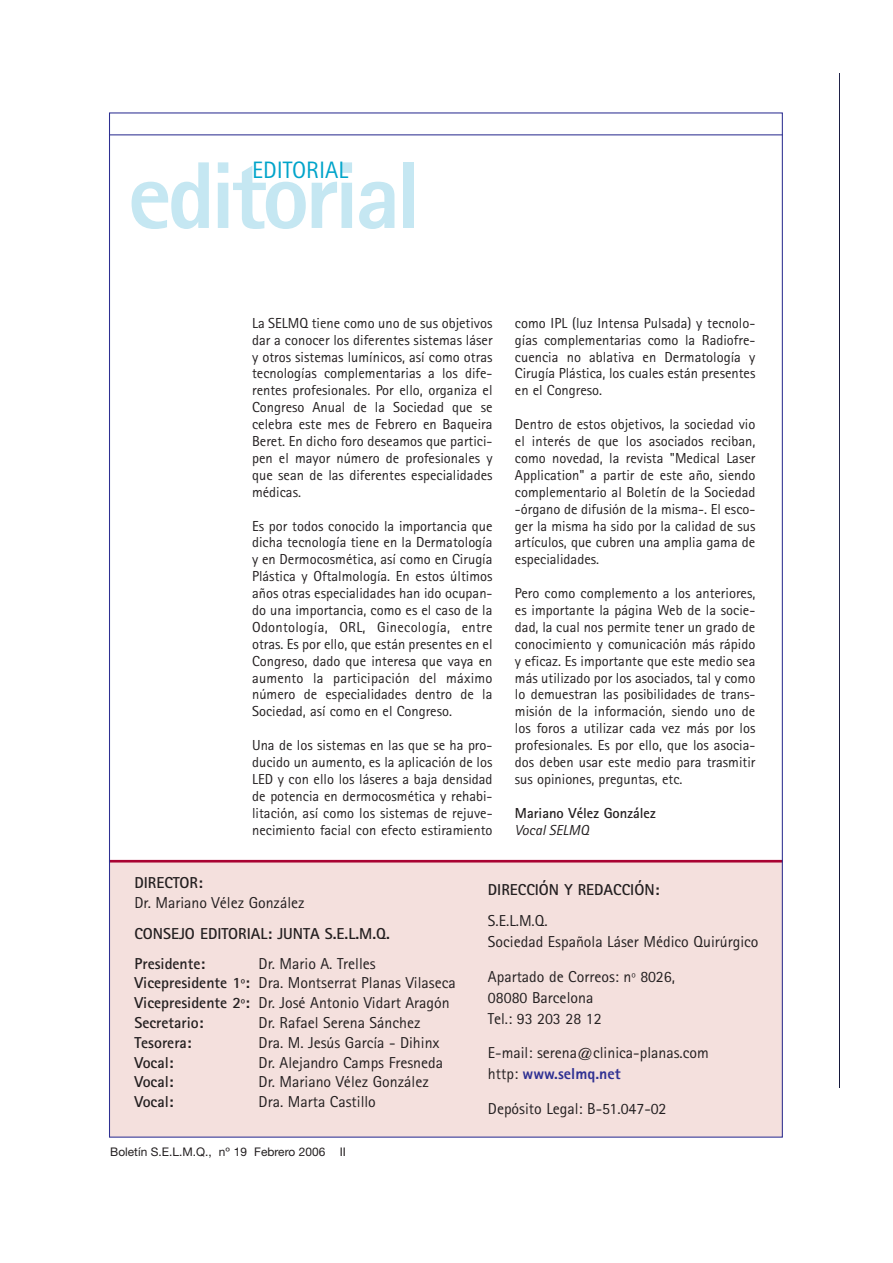
<style>
.page{position:relative;width:893px;height:1263px;background:#fff}
.page>*{position:absolute;margin:0;border:0;box-sizing:border-box;transform-origin:0 0}
.t1{font:800 95.1px "Rotis Sans Serif";letter-spacing:-.045em;color:#c5e7f2}
.t2{font:23.7px "Rotis Sans Serif";color:#00a4ca}
.t3{font:15.9px/21.1px "Rotis Sans Serif";color:#231f20}
.t4{font:700 15.9px/29.1px "Rotis Sans Serif";color:#231f20}
.t5{font:14.55px/17px "Rotis Sans Serif";color:#231f20;text-align:justify}
.t6{font:700 14.55px "Rotis Sans Serif";color:#231f20}
.t7{font:italic 14.55px "Rotis Sans Serif";color:#231f20}
.t8{font:11.85px "Helvetica Neue";color:#231f20}
.s1{font-weight:700}
.s2{font-weight:800;color:#2e3092}
</style>
<div class="page">
<div style="left:109px;top:863px;width:673px;height:274px;background:#f4e0dd"></div>
<hr style="left:109px;top:860px;width:673px;height:3px;background:#a90332">
<hr style="left:109px;top:134px;width:673px;height:1px;background:#2e3092">
<img style="left:839px;top:74px;width:1px;height:1013px">
<h2 class="t2" style="left:252px;top:162px;width:97px">EDITORIAL</h2>
<h1 class="t1" style="left:128px;top:164px;width:295px">editorial</h1>
<p class="t5" style="left:252px;top:316px;width:242px">La SELMQ tiene como uno de sus objetivos dar a conocer los diferentes sistemas láser y otros sistemas lumínicos, así como otras tecnologías complementarias a los dife&shy;rentes profesionales. Por ello, organiza el Congreso Anual de la Sociedad que se celebra este mes de Febrero en Baqueira Beret. En dicho foro deseamos que partici&shy;pen el mayor número de profesionales y que sean de las diferentes especialidades médicas.</p>
<p class="t5" style="left:252px;top:519px;width:242px">Es por todos conocido la importancia que dicha tecnología tiene en la Dermatología y en Dermocosmética, así como en Cirugía Plástica y Oftalmología. En estos últimos años otras especialidades han ido ocupan&shy;do una importancia, como es el caso de la Odontología, ORL, Ginecología, entre otras. Es por ello, que están presentes en el Congreso, dado que interesa que vaya en aumento la participación del máximo número de especialidades dentro de la Sociedad, así como en el Congreso.</p>
<p class="t5" style="left:252px;top:739px;width:242px">Una de los sistemas en las que se ha pro&shy;ducido un aumento, es la aplicación de los LED y con ello los láseres a baja densidad de potencia en dermocosmética y rehabi&shy;litación, así como los sistemas de rejuve&shy;necimiento facial con efecto estiramiento</p>
<p class="t5" style="left:515px;top:316px;width:242px">como IPL (luz Intensa Pulsada) y tecnolo&shy;gías complementarias como la Radiofre&shy;cuencia no ablativa en Dermatología y Cirugía Plástica, los cuales están presentes en el Congreso.</p>
<p class="t5" style="left:515px;top:418px;width:242px">Dentro de estos objetivos, la sociedad vio el interés de que los asociados reciban, como novedad, la revista "Medical Laser Application" a partir de este año, siendo complementario al Boletín de la Sociedad -órgano de difusión de la misma-. El esco&shy;ger la misma ha sido por la calidad de sus artículos, que cubren una amplia gama de especialidades.</p>
<p class="t5" style="left:515px;top:587px;width:242px">Pero como complemento a los anteriores, es importante la página Web de la socie&shy;dad, la cual nos permite tener un grado de conocimiento y comunicación más rápido y eficaz. Es importante que este medio sea más utilizado por los asociados, tal y como lo demuestran las posibilidades de trans&shy;misión de la información, siendo uno de los foros a utilizar cada vez más por los profesionales. Es por ello, que los asocia&shy;dos deben usar este medio para trasmitir sus opiniones, preguntas, etc.</p>
<p class="t6" style="left:515px;top:808px;width:142px">Mariano Vélez González</p>
<p class="t7" style="left:515px;top:825px;width:75px">Vocal SELMQ</p>
<p class="t4" style="left:134px;top:870px;width:70px">DIRECTOR:</p>
<p class="t3" style="left:134px;top:894px;width:172px">Dr. Mariano Vélez González</p>
<p class="t4" style="left:134px;top:922px;width:257px">CONSEJO EDITORIAL: JUNTA S.E.L.M.Q.<br>Presidente:</p>
<p class="t3" style="left:134px;top:955px;width:323px;line-height:19.8px;text-indent:124px">Dr. Mario A. Trelles <span class="s1">Vicepresidente 1º:</span> Dra. Montserrat Planas Vilaseca <span class="s1">Vicepresidente 2º:</span> Dr. José Antonio Vidart Aragón <span class="s1">Secretario:</span></p>
<p class="t3" style="left:258px;top:1014px;width:163px">Dr. Rafael Serena Sánchez</p>
<p class="t4" style="left:134px;top:1030px;width:59px">Tesorera:</p>
<p class="t3" style="left:258px;top:1034px;width:182px">Dra. M. Jesús García - Dihinx</p>
<p class="t4" style="left:134px;top:1050px;width:41px">Vocal:</p>
<p class="t3" style="left:258px;top:1054px;width:186px">Dr. Alejandro Camps Fresneda</p>
<p class="t4" style="left:134px;top:1070px;width:41px">Vocal:</p>
<p class="t3" style="left:258px;top:1073px;width:172px">Dr. Mariano Vélez González</p>
<p class="t4" style="left:134px;top:1089px;width:41px">Vocal:</p>
<p class="t3" style="left:258px;top:1093px;width:119px">Dra. Marta Castillo</p>
<p class="t8" style="left:110px;top:1148px;width:237px">Boletín S.E.L.M.Q., nº 19 Febrero 2006 II</p>
<p class="t4" style="left:488px;top:877px;width:173px">DIRECCIÓN Y REDACCIÓN:</p>
<p class="t3" style="left:488px;top:912px;width:272px">S.E.L.M.Q.<br>Sociedad Española Láser Médico Quirúrgico</p>
<p class="t3" style="left:488px;top:968px;width:188px">Apartado de Correos: nº 8026,<br>08080 Barcelona<br>Tel.: 93 203 28 12</p>
<p class="t3" style="left:488px;top:1044px;width:222px">E-mail: serena@clinica-planas.com http: <span class="s2">www.selmq.net</span></p>
<p class="t3" style="left:488px;top:1100px;width:180px">Depósito Legal: B-51.047-02</p>
</div>
